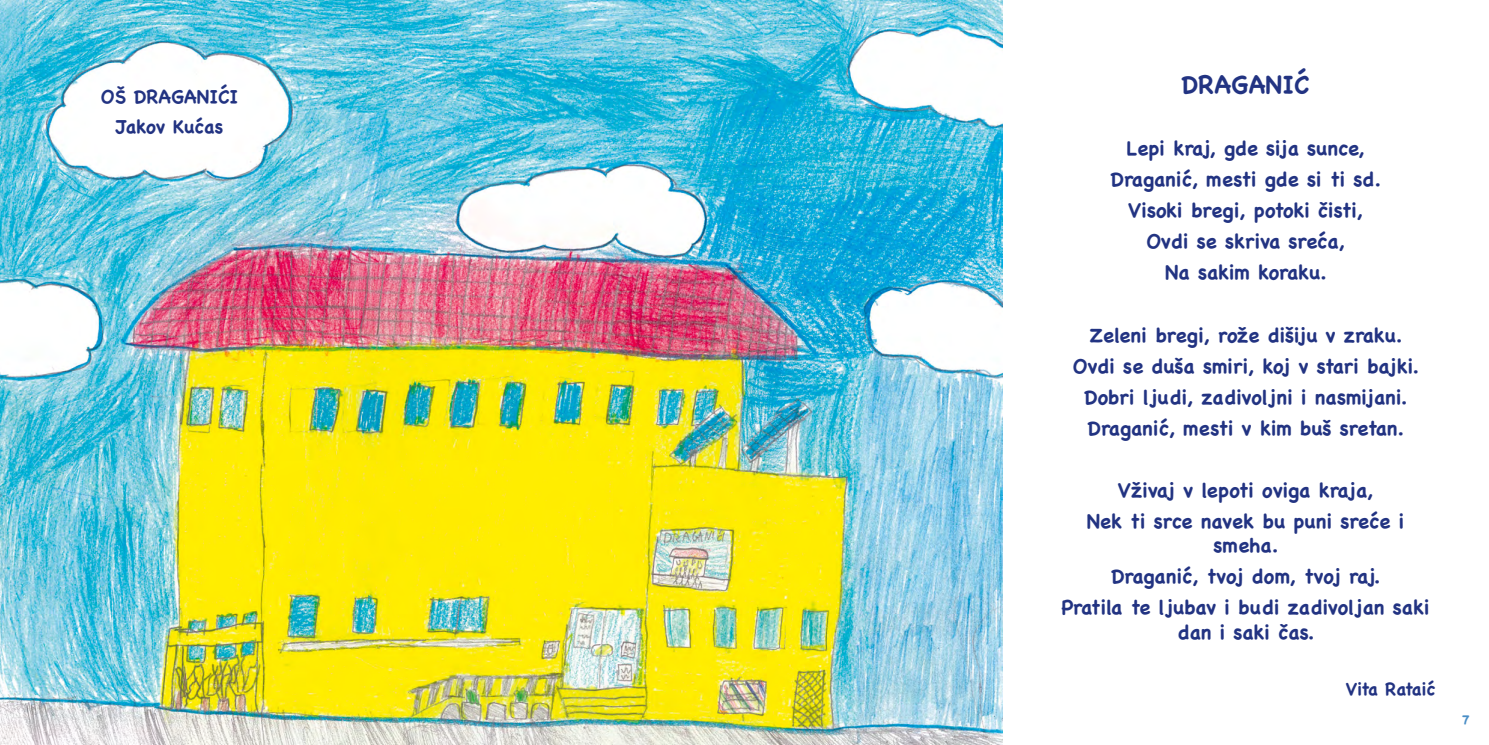
<style>
.page{position:relative;width:1489px;height:745px;background:#fff}
.page>*{position:absolute;margin:0;border:0;box-sizing:border-box;transform-origin:0 0}
.t1{font:700 25px "Chalkboard SE";color:#223382}
.t2{font:700 20px/31.1px "Chalkboard SE";color:#223382;text-align:center}
.t3{font:700 18.75px/29.6px "Chalkboard SE";color:#223382;text-align:center}
.t4{font:700 17.5px "Chalkboard SE";letter-spacing:-.035em;color:#223382}
.t5{font:700 12.5px "Chalkboard SE";color:#4a8ec6}
</style>
<div class="page">
<img style="left:0;top:0;width:1002px;height:744px">
<p class="t3" style="left:101px;top:82px;width:139px">OŠ DRAGANIĆI<br>Jakov Kućas</p>
<p class="t1" style="left:1181px;top:69px;width:129px">DRAGANIĆ</p>
<p class="t2" style="left:1110px;top:132px;width:272px">Lepi kraj, gde sija sunce,<br>Draganić, mesti gde si ti sd.<br>Visoki bregi, potoki čisti,<br>Ovdi se skriva sreća,<br>Na sakim koraku.</p>
<p class="t2" style="left:1072px;top:319px;width:348px">Zeleni bregi, rože dišiju v zraku.<br>Ovdi se duša smiri, koj v stari bajki.<br>Dobri ljudi, zadivoljni i nasmijani.<br>Draganić, mesti v kim buš sretan.</p>
<p class="t2" style="left:1086px;top:474px;width:319px">Vživaj v lepoti oviga kraja,<br>Nek ti srce navek bu puni sreće i</p>
<p class="t2" style="left:1061px;top:529px;width:369px">smeha.<br>Draganić, tvoj dom, tvoj raj.<br>Pratila te ljubav i budi zadivoljan saki</p>
<p class="t2" style="left:1177px;top:615px;width:138px">dan i saki čas.</p>
<p class="t4" style="left:1345px;top:678px;width:91px">Vita Rataić</p>
<p class="t5" style="left:1461px;top:711px;width:9px">7</p>
</div>
